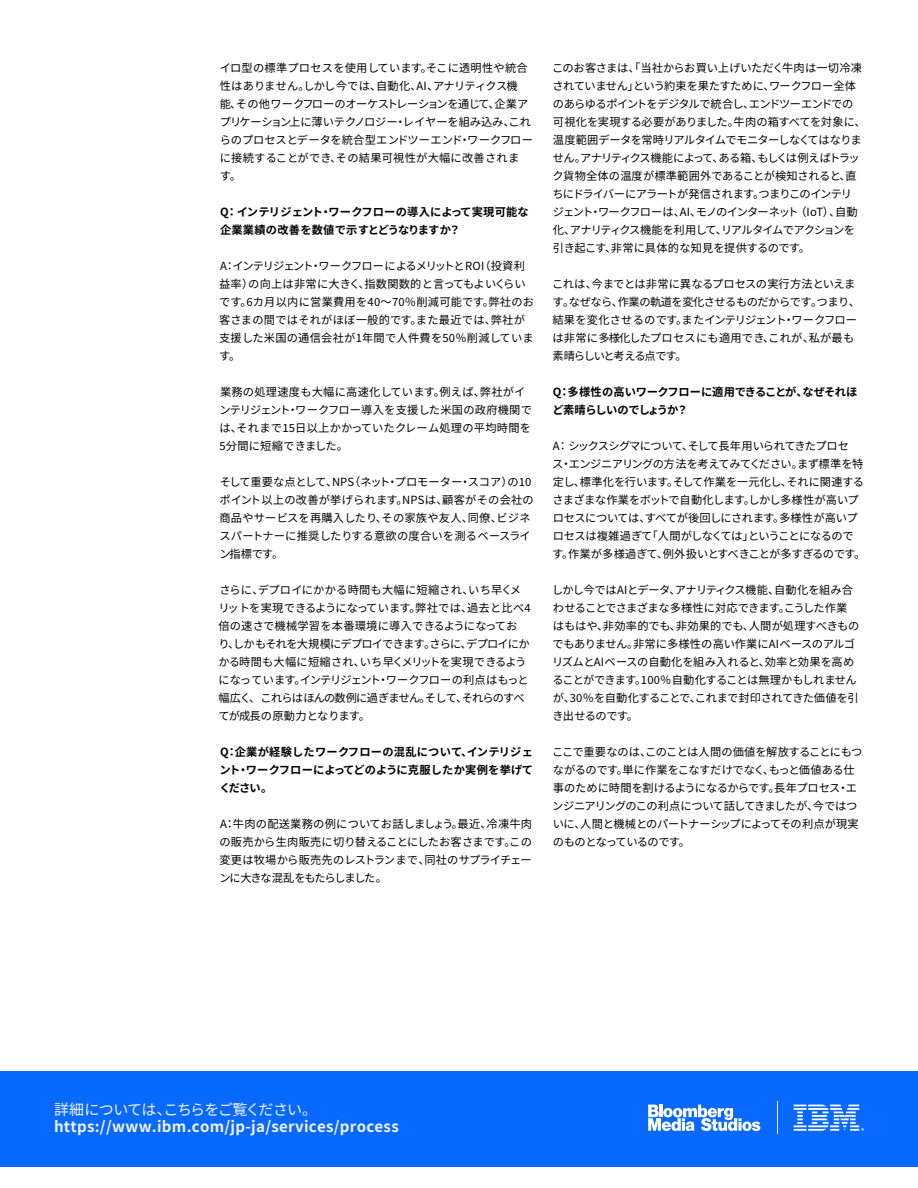
<style>
.page{position:relative;width:918px;height:1188px;background:#fff}
.page>*{position:absolute;margin:0;border:0;box-sizing:border-box;transform-origin:0 0}
.t1{font:700 15px "Noto Sans JP";letter-spacing:.02em;color:#f4f4f4}
.t2{font:15px "Noto Sans JP";letter-spacing:-.05em;color:#f4f4f4}
.t3{font:11.25px/18px "Noto Sans JP";letter-spacing:.02em;color:#000}
.t4{font:11.25px/18px "Noto Sans JP";letter-spacing:-.045em;color:#000}
.t5{font:11.25px/18px "Noto Sans JP";letter-spacing:-.015em;color:#000}
.t6{font:11.25px/18px "Noto Sans JP";letter-spacing:-.04em;color:#000}
.t7{font:11.25px/18px "Noto Sans JP";letter-spacing:.01em;color:#000}
.t8{font:11.25px/18px "Noto Sans JP";letter-spacing:-.035em;color:#000}
.t9{font:700 11.25px/18px "Noto Sans JP";letter-spacing:.02em;color:#000}
.t10{font:700 11.25px/18px "Noto Sans JP";letter-spacing:-.04em;color:#000}
.t11{font:11.25px "Noto Sans JP";letter-spacing:-.09em;color:#000}
</style>
<div class="page">
<div style="left:0;top:1071px;width:918px;height:96px;background:#0769ff"></div>
<svg style="left:794px;top:1105px;width:70px;height:26px"></svg>
<hr style="left:777px;top:1101px;width:1px;height:33px;background:#fff">
<svg style="left:648px;top:1105px;width:112px;height:26px"></svg>
<p class="t7" style="left:220px;top:59px;width:315px">イロ型の標準プロセスを使用しています。そこに透明性や統合性はありません。しかし今では、自動化、AI、アナリティクス機<br>能、その他ワークフローのオーケストレーションを通じて、企業アプリケーション上に薄いテクノロジー・レイヤーを組み込み、これらのプロセスとデータを統合型エンドツーエンド・ワークフローに接続することができ、その結果可視性が大幅に改善されます。</p>
<p class="t9" style="left:220px;top:203px;width:310px">Q：インテリジェント・ワークフローの導入によって実現可能な企業業績の改善を数値で示すとどうなりますか？</p>
<p class="t11" style="left:220px;top:260px;width:306px">A：インテリジェント・ワークフローによるメリットとRO（投資利</p>
<p class="t3" style="left:219px;top:257px;width:316px;text-indent:262px">I<br>益率）の向上は非常に大きく、指数関数的と言ってもよいくらいです。6カ月以内に営業費用を40〜70％削減可能です。弊社のお客さまの間ではそれがほぼ一般的です。また最近では、弊社が支援した米国の通信会社が1年間で人件費を50％削減しています。</p>
<p class="t3" style="left:219px;top:383px;width:314px">業務の処理速度も大幅に高速化しています。例えば、弊社がインテリジェント・ワークフロー導入を支援した米国の政府機関では、それまで15日以上かかっていたクレーム処理の平均時間を<br>5分間に短縮できました。</p>
<p class="t3" style="left:219px;top:473px;width:316px">そして重要な点として、NPS（ネット・プロモーター・スコア）の10ポイント以上の改善が挙げられます。NPSは、顧客がその会社の商品やサービスを再購入したり、その家族や友人、同僚、ビジネスパートナーに推奨したりする意欲の度合いを測るベースライン指標です。</p>
<p class="t3" style="left:218px;top:581px;width:314px">さらに、デプロイにかかる時間も大幅に短縮され、いち早くメリットを実現できるようになっています。弊社では、過去と比べ4倍の速さで機械学習を本番環境に導入できるようになっており、しかもそれを大規模にデプロイできます。さらに、デプロイにかかる時間も大幅に短縮され、いち早くメリットを実現できるようになっています。インテリジェント・ワークフローの利点はもっと幅広く、これらはほんの数例に過ぎません。そして、それらのすべてが成長の原動力となります。</p>
<p class="t9" style="left:220px;top:743px;width:315px;text-align:justify">Q：企業が経験したワークフローの混乱について、インテリジェント・ワークフローによってどのように克服したか実例を挙げてください。</p>
<p class="t5" style="left:219px;top:815px;width:314px;text-align:justify">A：牛肉の配送業務の例についてお話しましょう。最近、冷凍牛肉の販売から生肉販売に切り替えることにしたお客さまです。この変更は牧場から販売先のレストランまで、同社のサプライチェーンに大きな混乱をもたらしました。</p>
<p class="t4" style="left:552px;top:59px;width:315px">このお客さまは、「当社からお買い上げいただく牛肉は一切冷凍されていません」という約束を果たすために、ワークフロー全体のあらゆるポイントをデジタルで統合し、エンドツーエンドでの可視化を実現する必要がありました。牛肉の箱すべてを対象に、温度範囲データを常時リアルタイムでモニターしなくてはなりません。アナリティクス機能によって、ある箱、もしくは例えばトラック貨物全体の温度が標準範囲外であることが検知されると、直ちにドライバーにアラートが発信されます。つまりこのインテリジェント・ワークフローは、AI、モノのインターネット（IoT）、自動化、アナリティクス機能を利用して、リアルタイムでアクションを引き起こす、非常に具体的な知見を提供するのです。</p>
<p class="t4" style="left:552px;top:275px;width:310px">これは、今までとは非常に異なるプロセスの実行方法といえます。なぜなら、作業の軌道を変化させるものだからです。つまり、結果を変化させるのです。またインテリジェント・ワークフローは非常に多様化したプロセスにも適用でき、これが、私が最も素晴らしいと考える点です。</p>
<p class="t10" style="left:552px;top:383px;width:307px">Q：多様性の高いワークフローに適用できることが、なぜそれほど素晴らしいのでしょうか？</p>
<p class="t6" style="left:552px;top:437px;width:315px">A：シックスシグマについて、そして長年用いられてきたプロセ<br>ス・エンジニアリングの方法を考えてみてください。まず標準を特定し、標準化を行います。そして作業を一元化し、それに関連するさまざまな作業をボットで自動化します。しかし多様性が高いプロセスについては、すべてが後回しにされます。多様性が高いプロセスは複雑過ぎて「人間がしなくては」ということになるのです。作業が多様過ぎて、例外扱いとすべきことが多すぎるのです。</p>
<p class="t5" style="left:552px;top:581px;width:309px">しかし今ではAIとデータ、アナリティクス機能、自動化を組み合わせることでさまざまな多様性に対応できます。こうした作業はもはや、非効率的でも、非効果的でも、人間が処理すべきものでもありません。非常に多様性の高い作業にAIベースのアルゴリズムとAIベースの自動化を組み入れると、効率と効果を高めることができます。100％自動化することは無理かもしれませんが、30％を自動化することで、これまで封印されてきた価値を引き出せるのです。</p>
<p class="t8" style="left:552px;top:743px;width:312px">ここで重要なのは、このことは人間の価値を解放することにもつながるのです。単に作業をこなすだけでなく、もっと価値ある仕事のために時間を割けるようになるからです。長年プロセス・エンジニアリングのこの利点について話してきましたが、今ではついに、人間と機械とのパートナーシップによってその利点が現実のものとなっているのです。</p>
<h1 class="t2" style="left:54px;top:1101px;width:265px">詳細については、こちらをご覧ください。</h1>
<h1 class="t1" style="left:54px;top:1118px;width:346px">https://www.ibm.com/jp-ja/services/process</h1>
</div>
